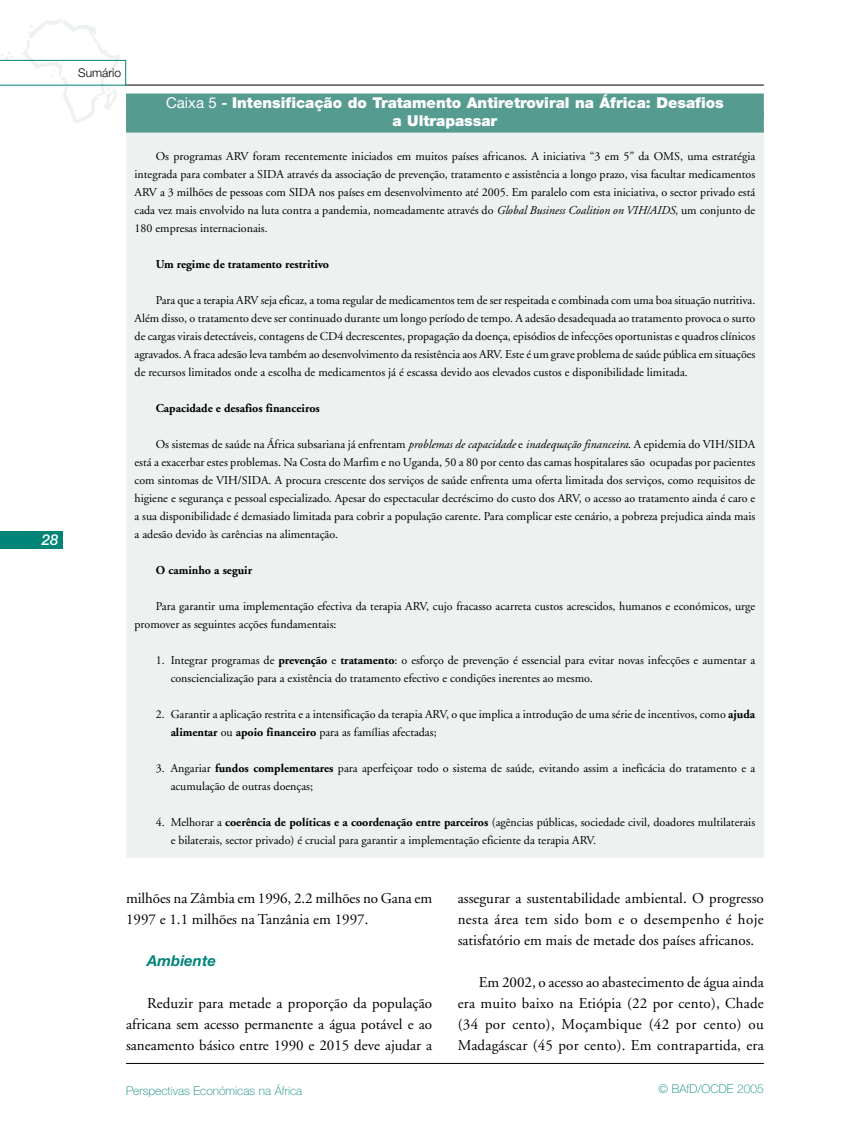
<style>
.page{position:relative;width:849px;height:1148px;background:#fff}
.page>*{position:absolute;margin:0;border:0;box-sizing:border-box;transform-origin:0 0}
.t1{font:15px/21px "Adobe Garamond";color:#000;text-align:justify}
.t2{font:900 15px/18px "Helvetica Neue";color:#fff;text-align:center}
.t3{font:italic 700 15px "Helvetica Neue";color:#008478}
.t4{font:italic 500 15px "Helvetica Neue";color:#fff}
.t5{font:12px/18px "Adobe Garamond";color:#000}
.t6{font:700 12px "Adobe Garamond";color:#000}
.t7{font:100 12px "Helvetica Neue";color:#008478}
.t8{font:300 12px "Helvetica Neue";color:#000}
.s1{font-weight:400}
.s2{font-weight:700}
.s3{font-style:italic}
</style>
<div class="page">
<hr style="left:126px;top:85px;width:638px;height:1px;background:#000">
<hr style="left:126px;top:1063px;width:638px;height:1px;background:#000">
<div style="left:0;top:531px;width:62px;height:18px;background:#008478"></div>
<svg style="left:0;top:19px;width:126px;height:104px"></svg>
<div style="left:126px;top:94px;width:638px;height:764px;background:#edf1f0"></div>
<div style="left:126px;top:94px;width:638px;height:21px;background:#569b90"></div>
<div style="left:126px;top:112px;width:638px;height:21px;background:#569b90"></div>
<p class="t4" style="left:42px;top:535px;width:18px">28</p>
<p class="t8" style="left:78px;top:69px;width:44px">Sumário</p>
<p class="t2" style="left:166px;top:95px;width:559px"><span class="s1">Caixa 5</span> <span class="s2">-</span> Intensificação do Tratamento Antiretroviral na África: Desafios a Ultrapassar</p>
<p class="t5" style="left:135px;top:148px;width:622px;text-align:justify;text-indent:21px">Os programas ARV foram recentemente iniciados em muitos países africanos. A iniciativa “3 em 5” da OMS, uma estratégia integrada para combater a SIDA através da associação de prevenção, tratamento e assistência a longo prazo, visa facultar medicamentos ARV a 3 milhões de pessoas com SIDA nos países em desenvolvimento até 2005. Em paralelo com esta iniciativa, o sector privado está cada vez mais envolvido na luta contra a pandemia, nomeadamente através do <span class="s3">Global Business Coalition on VIH/AIDS</span>, um conjunto de 180 empresas internacionais.</p>
<p class="t6" style="left:156px;top:259px;width:175px">Um regime de tratamento restritivo</p>
<p class="t5" style="left:135px;top:292px;width:622px;text-align:justify;text-indent:21px">Para que a terapia ARV seja eficaz, a toma regular de medicamentos tem de ser respeitada e combinada com uma boa situação nutritiva.<br>Além disso, o tratamento deve ser continuado durante um longo período de tempo. A adesão desadequada ao tratamento provoca o surto de cargas virais detectáveis, contagens de CD4 decrescentes, propagação da doença, episódios de infecções oportunistas e quadros clínicos agravados. A fraca adesão leva também ao desenvolvimento da resistência aos ARV. Este é um grave problema de saúde pública em situações de recursos limitados onde a escolha de medicamentos já é escassa devido aos elevados custos e disponibilidade limitada.</p>
<p class="t6" style="left:156px;top:403px;width:166px">Capacidade e desafios financeiros</p>
<p class="t5" style="left:135px;top:436px;width:622px;text-align:justify;text-indent:21px">Os sistemas de saúde na África subsariana já enfrentam <span class="s3">problemas de capacidade</span> e <span class="s3">inadequação financeira</span>. A epidemia do VIH/SIDA está a exacerbar estes problemas. Na Costa do Marfim e no Uganda, 50 a 80 por cento das camas hospitalares são ocupadas por pacientes com sintomas de VIH/SIDA. A procura crescente dos serviços de saúde enfrenta uma oferta limitada dos serviços, como requisitos de higiene e segurança e pessoal especializado. Apesar do espectacular decréscimo do custo dos ARV, o acesso ao tratamento ainda é caro e a sua disponibilidade é demasiado limitada para cobrir a população carente. Para complicar este cenário, a pobreza prejudica ainda mais a adesão devido às carências na alimentação.</p>
<p class="t6" style="left:156px;top:565px;width:98px">O caminho a seguir</p>
<p class="t5" style="left:135px;top:598px;width:622px;text-indent:21px">Para garantir uma implementação efectiva da terapia ARV, cujo fracasso acarreta custos acrescidos, humanos e económicos, urge promover as seguintes acções fundamentais:</p>
<p class="t5" style="left:171px;top:652px;width:586px;text-indent:-15px">1. Integrar programas de <span class="s2">prevenção</span> e <span class="s2">tratamento</span>: o esforço de prevenção é essencial para evitar novas infecções e aumentar a consciencialização para a existência do tratamento efectivo e condições inerentes ao mesmo.</p>
<p class="t5" style="left:171px;top:706px;width:586px;text-indent:-15px">2. Garantir a aplicação restrita e a intensificação da terapia ARV, o que implica a introdução de uma série de incentivos, como <span class="s2">ajuda alimentar</span> ou <span class="s2">apoio financeiro</span> para as famílias afectadas;</p>
<p class="t5" style="left:171px;top:760px;width:586px;text-indent:-15px">3. Angariar <span class="s2">fundos complementares</span> para aperfeiçoar todo o sistema de saúde, evitando assim a ineficácia do tratamento e a acumulação de outras doenças;</p>
<p class="t5" style="left:171px;top:814px;width:586px;text-indent:-15px">4. Melhorar a <span class="s2">coerência de políticas e a coordenação entre parceiros</span> (agências públicas, sociedade civil, doadores multilaterais e bilaterais, sector privado) é crucial para garantir a implementação eficiente da terapia ARV.</p>
<p class="t1" style="left:126px;top:889px;width:308px">milhões na Zâmbia em 1996, 2.2 milhões no Gana em<br>1997 e 1.1 milhões na Tanzânia em 1997.</p>
<p class="t3" style="left:147px;top:955px;width:70px">Ambiente</p>
<p class="t1" style="left:126px;top:994px;width:308px;text-indent:21px">Reduzir para metade a proporção da população africana sem acesso permanente a água potável e ao saneamento básico entre 1990 e 2015 deve ajudar a</p>
<p class="t1" style="left:458px;top:889px;width:308px">assegurar a sustentabilidade ambiental. O progresso nesta área tem sido bom e o desempenho é hoje satisfatório em mais de metade dos países africanos.</p>
<p class="t1" style="left:458px;top:973px;width:308px;text-indent:21px">Em 2002, o acesso ao abastecimento de água ainda era muito baixo na Etiópia (22 por cento), Chade (34 por cento), Moçambique (42 por cento) ou Madagáscar (45 por cento). Em contrapartida, era</p>
<p class="t7" style="left:126px;top:1086px;width:178px">Perspectivas Económicas na África</p>
<p class="t7" style="left:659px;top:1084px;width:107px">© BAfD/OCDE 2005</p>
</div>
